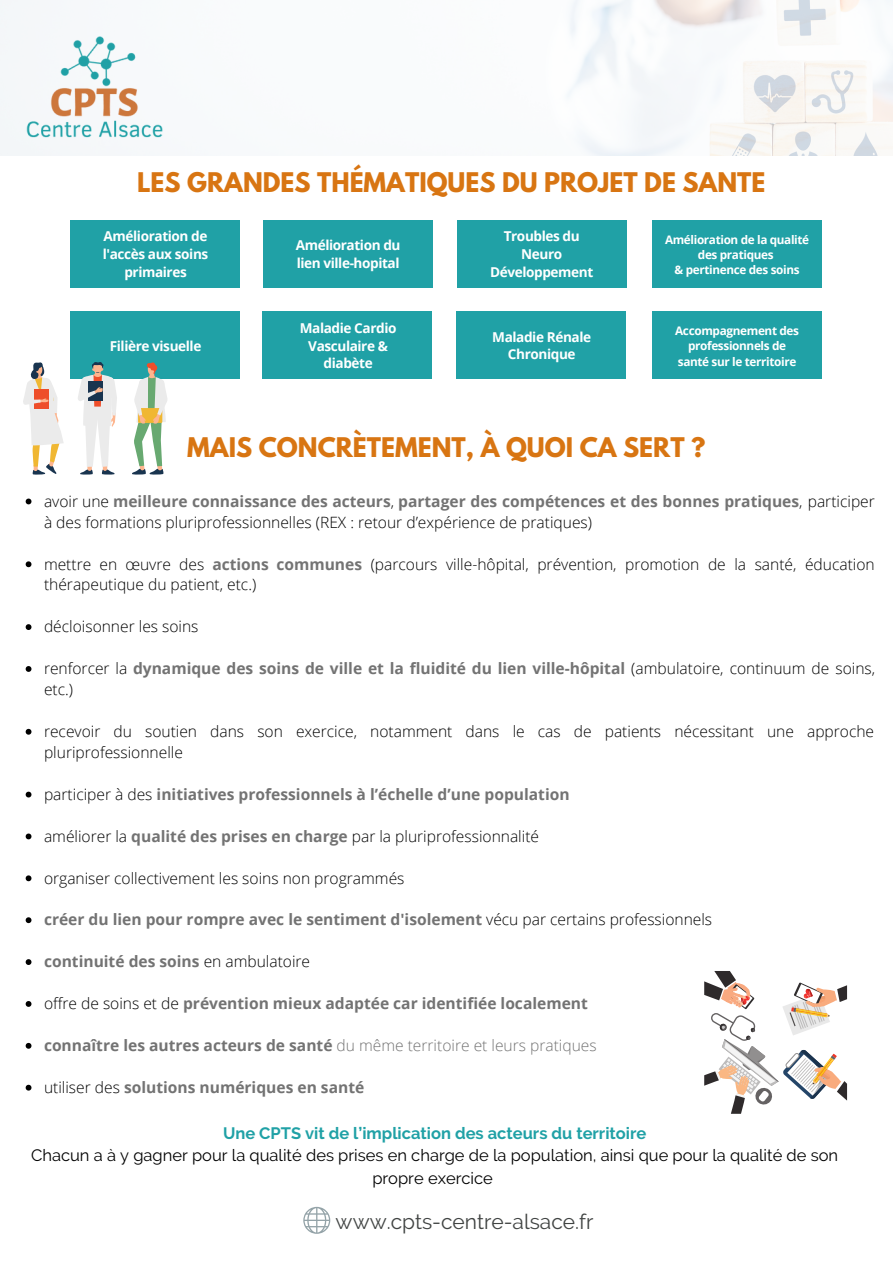
<style>
.page{position:relative;width:893px;height:1264px;background:#fff}
.page>*{position:absolute;margin:0;border:0;box-sizing:border-box;transform-origin:0 0}
.t1{font:700 24px "League Spartan";color:#d87512}
.t2{font:21px "Raleway";color:#414443}
.t3{font:16.5px/22.2px "Raleway";color:#000;text-align:center}
.t4{font:700 16.5px "Raleway";color:#20a1a6}
.t5{font:300 15.6px/21px "Open Sans";color:#000}
.t6{font:700 15.6px/21px "Open Sans";color:#737373}
.t7{font:700 13.65px/17.7px "Open Sans";letter-spacing:-.03em;color:#fff;text-align:center}
.t8{font:700 11.85px/15.3px "Open Sans";letter-spacing:-.03em;color:#fff;text-align:center}
.t9{font:700 11.7px/14.9px "Open Sans";letter-spacing:-.03em;color:#fff;text-align:center}
.s1{font-weight:700;color:#737373}
.s2{font-weight:300;color:#000}
.s3{font-weight:300}
</style>
<div class="page">
<img style="left:0;top:0;width:892px;height:155px">
<div style="left:71px;top:220px;width:169px;height:67px;background:#20a1a6"></div>
<div style="left:71px;top:311px;width:169px;height:68px;background:#20a1a6"></div>
<div style="left:652px;top:220px;width:169px;height:67px;background:#20a1a6"></div>
<div style="left:263px;top:220px;width:169px;height:67px;background:#20a1a6"></div>
<div style="left:262px;top:311px;width:169px;height:68px;background:#20a1a6"></div>
<div style="left:652px;top:311px;width:169px;height:68px;background:#20a1a6"></div>
<div style="left:456px;top:220px;width:170px;height:67px;background:#20a1a6"></div>
<div style="left:455px;top:311px;width:170px;height:68px;background:#20a1a6"></div>
<svg style="left:26px;top:498px;width:5px;height:6px"></svg>
<svg style="left:26px;top:561px;width:5px;height:6px"></svg>
<svg style="left:26px;top:624px;width:5px;height:6px"></svg>
<svg style="left:26px;top:666px;width:5px;height:6px"></svg>
<svg style="left:26px;top:729px;width:5px;height:5px"></svg>
<svg style="left:26px;top:791px;width:5px;height:6px"></svg>
<svg style="left:26px;top:833px;width:5px;height:6px"></svg>
<svg style="left:26px;top:875px;width:5px;height:6px"></svg>
<svg style="left:26px;top:917px;width:5px;height:6px"></svg>
<svg style="left:26px;top:959px;width:5px;height:6px"></svg>
<svg style="left:26px;top:1001px;width:5px;height:5px"></svg>
<svg style="left:26px;top:1042px;width:5px;height:6px"></svg>
<svg style="left:26px;top:1084px;width:5px;height:6px"></svg>
<svg style="left:704px;top:971px;width:143px;height:142px"></svg>
<svg style="left:78px;top:362px;width:39px;height:113px"></svg>
<svg style="left:23px;top:362px;width:41px;height:113px"></svg>
<svg style="left:132px;top:362px;width:35px;height:113px"></svg>
<img style="left:14px;top:9px;width:161px;height:147px">
<svg style="left:303px;top:1206px;width:27px;height:27px"></svg>
<h1 class="t1" style="left:137px;top:170px;width:630px">LES GRANDES THÉMATIQUES DU PROJET DE SANTE</h1>
<p class="t7" style="left:103px;top:227px;width:107px">Amélioration de l'accès aux soins primaires</p>
<p class="t9" style="left:665px;top:232px;width:146px">Amélioration de la qualité des pratiques<br>&amp; pertinence des soins</p>
<p class="t7" style="left:490px;top:227px;width:105px">Troubles du<br>Neuro<br>Développement</p>
<p class="t7" style="left:296px;top:236px;width:106px;text-align:left">Amélioration du lien ville-hopital</p>
<p class="t7" style="left:110px;top:336px;width:93px">Filière visuelle</p>
<p class="t7" style="left:300px;top:319px;width:98px">Maladie Cardio<br>Vasculaire &amp; diabète</p>
<p class="t7" style="left:492px;top:327px;width:100px">Maladie Rénale<br>Chronique</p>
<p class="t8" style="left:675px;top:323px;width:125px">Accompagnement des professionnels de santé sur le territoire</p>
<h1 class="t1" style="left:187px;top:435px;width:519px">MAIS CONCRÈTEMENT, À QUOI CA SERT ?</h1>
<p class="t5" style="left:44px;top:490px;width:832px">avoir une <span class="s1">meilleure connaissance des acteurs</span>, <span class="s1">partager des compétences et des bonnes pratiques</span>, participer à des formations pluriprofessionnelles (REX : retour d’expérience de pratiques)</p>
<p class="t5" style="left:44px;top:553px;width:832px">mettre en œuvre des <span class="s1">actions communes</span> (parcours ville-hôpital, prévention, promotion de la santé, éducation thérapeutique du patient, etc.)</p>
<p class="t5" style="left:44px;top:615px;width:156px">décloisonner les soins</p>
<p class="t6" style="left:44px;top:657px;width:832px"><span class="s2">renforcer la</span> dynamique des soins de ville et la fluidité du lien ville-hôpital <span class="s2">(ambulatoire, continuum de soins, etc.)</span></p>
<p class="t5" style="left:44px;top:720px;width:831px">recevoir du soutien dans son exercice, notamment dans le cas de patients nécessitant une approche pluriprofessionnelle</p>
<p class="t6" style="left:44px;top:783px;width:527px"><span class="s2">participer à des</span> initiatives professionnels à l’échelle d’une population</p>
<p class="t5" style="left:44px;top:825px;width:496px">améliorer la <span class="s1">qualité des prises en charge</span> par la pluriprofessionnalité</p>
<p class="t5" style="left:44px;top:867px;width:362px">organiser collectivement les soins non programmés</p>
<p class="t6" style="left:44px;top:908px;width:669px">créer du lien pour rompre avec le sentiment d'isolement <span class="s2">vécu par certains professionnels</span></p>
<p class="t6" style="left:44px;top:950px;width:267px">continuité des soins <span class="s2">en ambulatoire</span></p>
<p class="t6" style="left:44px;top:992px;width:545px"><span class="s2">offre de soins et de</span> prévention mieux adaptée car identifiée localement</p>
<p class="t6" style="left:44px;top:1034px;width:554px">connaître les autres acteurs de santé <span class="s3">du même territoire et leurs pratiques</span></p>
<p class="t6" style="left:44px;top:1076px;width:322px"><span class="s2">utiliser des</span> solutions numériques en santé</p>
<p class="t4" style="left:223px;top:1123px;width:425px">Une CPTS vit de l’implication des acteurs du territoire</p>
<p class="t3" style="left:31px;top:1144px;width:808px">Chacun a à y gagner pour la qualité des prises en charge de la population, ainsi que pour la qualité de son propre exercice</p>
<h2 class="t2" style="left:335px;top:1208px;width:259px">www.cpts-centre-alsace.fr</h2>
</div>
